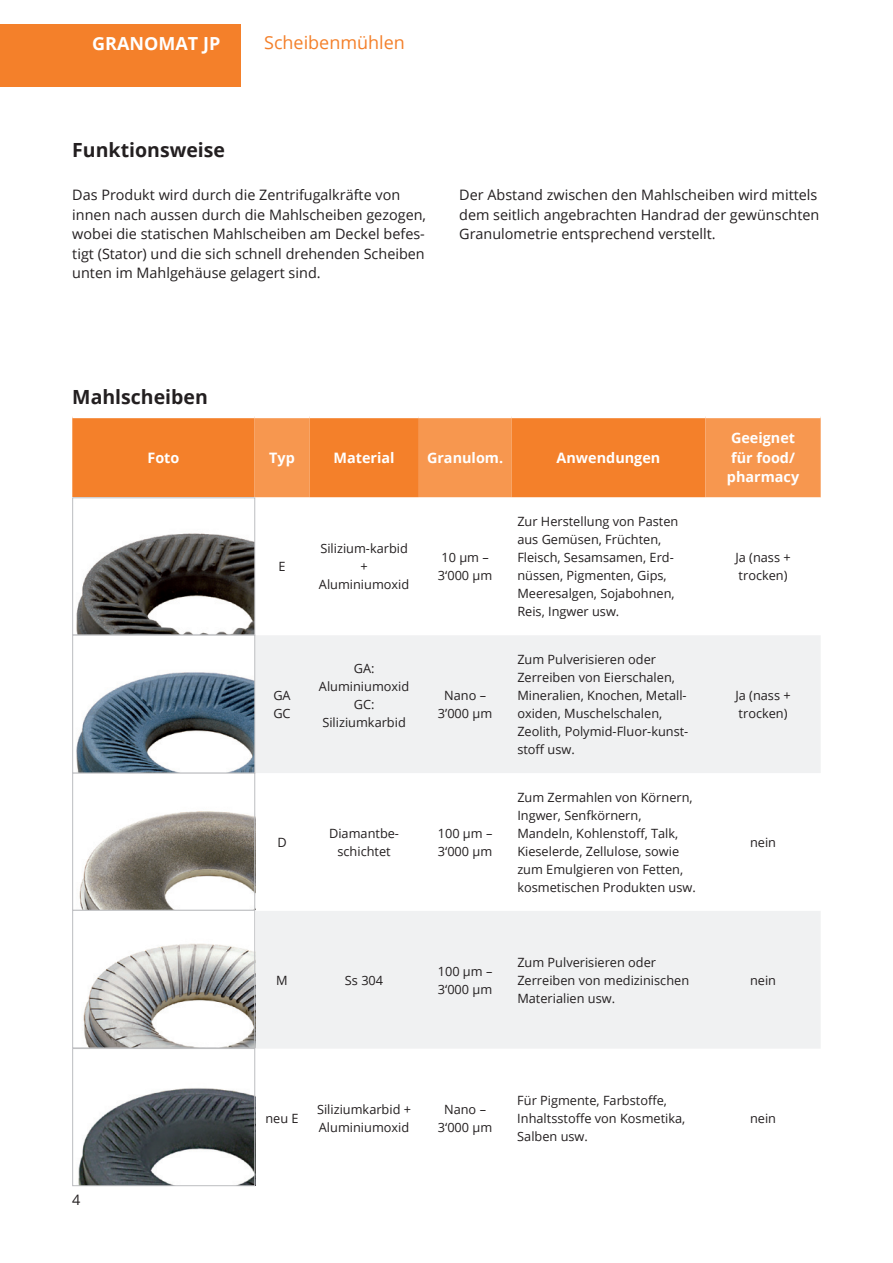
<style>
.page{position:relative;width:893px;height:1263px;background:#fff}
.page>*{position:absolute;margin:0;border:0;box-sizing:border-box;transform-origin:0 0}
.t1{font:700 19.5px "Open Sans";color:#231f20}
.t2{font:18px "Open Sans";color:#f4802a}
.t3{font:700 18px "Open Sans";color:#fff}
.t4{font:14.4px/19.5px "Open Sans";color:#231f20}
.t5{font:700 14.4px/19.5px "Open Sans";color:#fff}
.t6{font:12.75px/18px "Open Sans";color:#231f20}
</style>
<div class="page">
<div style="left:0;top:24px;width:240px;height:62px;background:#f4802a"></div>
<div style="left:72px;top:418px;width:183px;height:79px;background:#f4802a"></div>
<svg style="left:255px;top:418px;width:566px;height:79px;background:#f58b3c"></svg>
<svg style="left:255px;top:635px;width:566px;height:414px;fill:#f0f1f2"></svg>
<img style="left:76px;top:533px;width:177px;height:100px">
<div style="left:72px;top:497px;width:183px;height:138px;border:1px solid #bcbdc0"></div>
<img style="left:76px;top:672px;width:177px;height:99px">
<div style="left:72px;top:635px;width:183px;height:138px;border:1px solid #bcbdc0"></div>
<img style="left:79px;top:811px;width:174px;height:98px">
<div style="left:72px;top:773px;width:183px;height:138px;border:1px solid #bcbdc0"></div>
<svg style="left:83px;top:943px;width:170px;height:103px"></svg>
<div style="left:72px;top:910px;width:183px;height:138px;border:1px solid #bcbdc0"></div>
<img style="left:78px;top:1088px;width:175px;height:96px">
<div style="left:72px;top:1048px;width:183px;height:138px;border:1px solid #bcbdc0"></div>
<h2 class="t3" style="left:92px;top:30px;width:130px">GRANOMAT JP</h2>
<h2 class="t2" style="left:264px;top:31px;width:142px">Scheibenmühlen</h2>
<h1 class="t1" style="left:72px;top:136px;width:154px">Funktionsweise</h1>
<p class="t4" style="left:72px;top:185px;width:355px">Das Produkt wird durch die Zentrifugalkräfte von innen nach aussen durch die Mahlscheiben gezogen, wobei die statischen Mahlscheiben am Deckel befes&shy;tigt (Stator) und die sich schnell drehenden Scheiben unten im Mahlgehäuse gelagert sind.</p>
<p class="t4" style="left:459px;top:185px;width:362px">Der Abstand zwischen den Mahlscheiben wird mittels dem seitlich angebrachten Handrad der gewünschten<br>Granulometrie entsprechend verstellt.</p>
<h1 class="t1" style="left:72px;top:383px;width:137px">Mahlscheiben</h1>
<p class="t5" style="left:147px;top:447px;width:33px">Foto</p>
<p class="t5" style="left:269px;top:447px;width:27px">Typ</p>
<p class="t5" style="left:334px;top:447px;width:63px">Material</p>
<p class="t5" style="left:427px;top:447px;width:78px">Granulom.</p>
<p class="t5" style="left:556px;top:447px;width:105px">Anwendungen</p>
<p class="t6" style="left:278px;top:557px;width:9px">E</p>
<p class="t6" style="left:319px;top:539px;width:92px;text-align:center">Silizium-karbid +<br>Aluminiumoxid</p>
<p class="t6" style="left:438px;top:548px;width:56px">10 μm –<br>3‘000 μm</p>
<p class="t6" style="left:273px;top:686px;width:19px">GA<br>GC</p>
<p class="t6" style="left:319px;top:659px;width:92px;text-align:center">GA:<br>Aluminiumoxid<br>GC:<br>Siliziumkarbid</p>
<p class="t6" style="left:438px;top:686px;width:56px;text-align:center">Nano –<br>3’000 μm</p>
<p class="t6" style="left:277px;top:833px;width:11px">D</p>
<p class="t6" style="left:329px;top:824px;width:71px;text-align:center">Diamantbe&shy;schichtet</p>
<p class="t6" style="left:438px;top:824px;width:56px">100 μm –<br>3‘000 μm</p>
<p class="t6" style="left:517px;top:512px;width:163px">Zur Herstellung von Pasten aus Gemüsen, Früchten,<br>Fleisch, Sesamsamen, Erd&shy;nüssen, Pigmenten, Gips,<br>Meeresalgen, Sojabohnen,<br>Reis, Ingwer usw.</p>
<p class="t6" style="left:517px;top:650px;width:173px">Zum Pulverisieren oder<br>Zerreiben von Eierschalen,<br>Mineralien, Knochen, Metall&shy;oxiden, Muschelschalen,<br>Zeolith, Polymid-Fluor-kunst&shy;stoff usw.</p>
<p class="t6" style="left:517px;top:788px;width:180px">Zum Zermahlen von Körnern,<br>Ingwer, Senfkörnern,<br>Mandeln, Kohlenstoff, Talk,<br>Kieselerde, Zellulose, sowie zum Emulgieren von Fetten, kosmetischen Produkten usw.</p>
<p class="t6" style="left:276px;top:971px;width:13px">M</p>
<p class="t6" style="left:345px;top:971px;width:40px">Ss 304</p>
<p class="t6" style="left:438px;top:962px;width:56px">100 μm –<br>3‘000 μm</p>
<p class="t6" style="left:517px;top:953px;width:173px">Zum Pulverisieren oder<br>Zerreiben von medizinischen<br>Materialien usw.</p>
<p class="t5" style="left:727px;top:428px;width:74px">Geeignet für food/ pharmacy</p>
<p class="t6" style="left:735px;top:548px;width:57px">Ja (nass + trocken)</p>
<p class="t6" style="left:735px;top:686px;width:57px">Ja (nass + trocken)</p>
<p class="t6" style="left:750px;top:833px;width:28px">nein</p>
<p class="t6" style="left:750px;top:971px;width:28px">nein</p>
<p class="t4" style="left:72px;top:1189px;width:10px">4</p>
<p class="t6" style="left:265px;top:1108px;width:35px">neu E</p>
<p class="t6" style="left:317px;top:1099px;width:96px">Siliziumkarbid +<br>Aluminiumoxid</p>
<p class="t6" style="left:438px;top:1099px;width:56px;text-align:center">Nano –<br>3‘000 μm</p>
<p class="t6" style="left:517px;top:1090px;width:169px">Für Pigmente, Farbstoffe,<br>Inhaltsstoffe von Kosmetika,<br>Salben usw.</p>
<p class="t6" style="left:750px;top:1108px;width:28px">nein</p>
</div>
